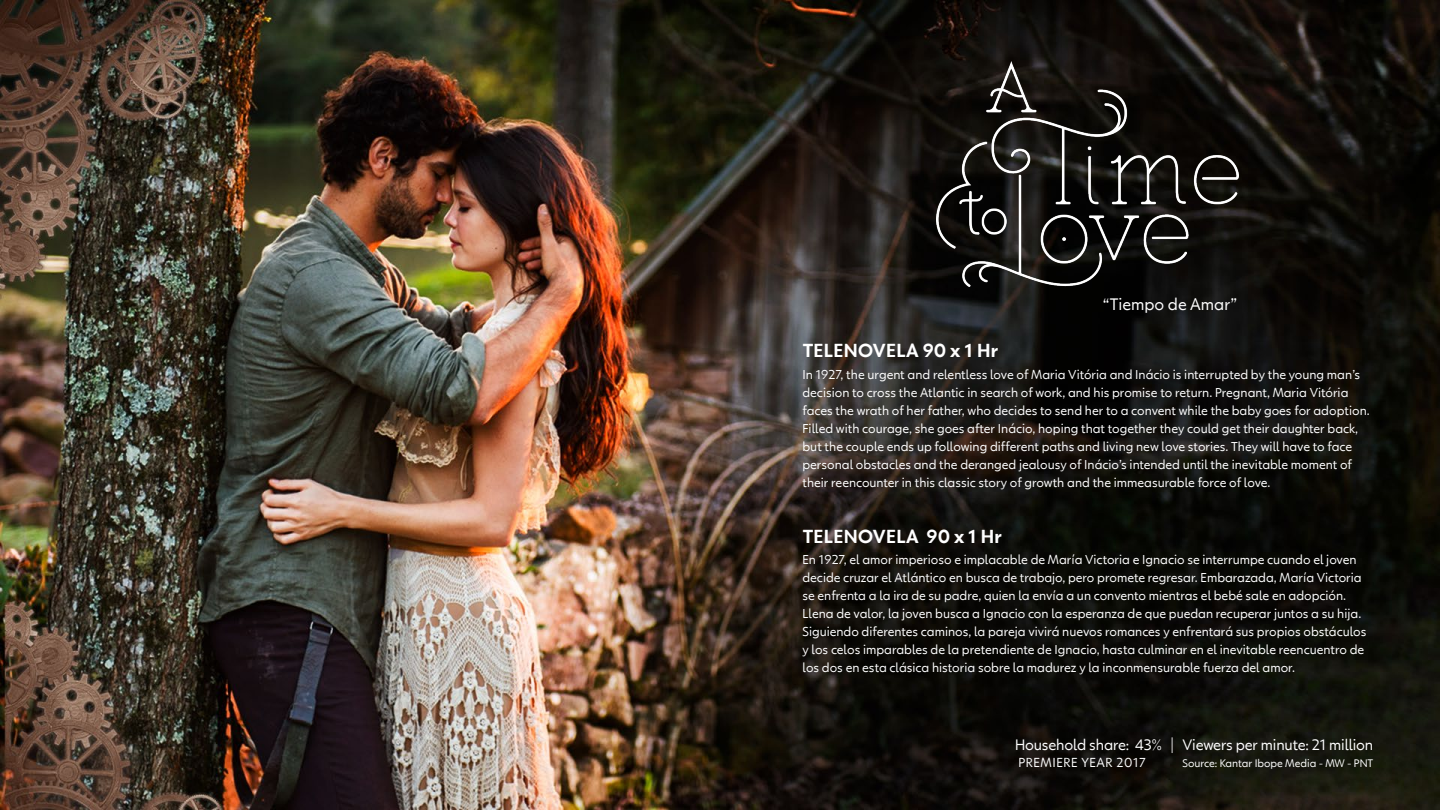
<style>
.page{position:relative;width:1440px;height:810px;background:#fff}
.page>*{position:absolute;margin:0;border:0;box-sizing:border-box;transform-origin:0 0}
.t1{font:700 18.75px "Globotipo Texto";letter-spacing:.02em;color:#fff}
.t2{font:16.5px "Globotipo Texto";color:#fff}
.t3{font:15px "Globotipo Texto";letter-spacing:-.01em;color:#fff}
.t4{font:12.98px "Globotipo Texto";letter-spacing:.04em;color:#fff}
.t5{font:12.75px/18px "Globotipo Texto";color:#fff}
.t6{font:10.88px "Globotipo Texto";color:#fff}
.s1{font-size:12.9px}
</style>
<div class="page">
<img style="left:0;top:0;width:1440px;height:810px">
<img style="left:936px;top:62px;width:302px;height:224px">
<h1 class="t1" style="left:803px;top:340px;width:197px">TELENOVELA 90 x 1 Hr</h1>
<p class="t2" style="left:1103px;top:295px;width:135px">“Tiempo de Amar”</p>
<p class="t5" style="left:802px;top:365px;width:569px">In 1927, the urgent and relentless love of Maria Vitória and Inácio is interrupted by the young man’s decision to cross the Atlantic in search of work, and his promise to return. Pregnant, Maria Vitória faces the wrath of her father, who decides to send her to a convent while the baby goes for adoption.<br>Filled with courage, she goes after Inácio, hoping that together they could get their daughter back, but the couple ends up following different paths and living new love stories. They will have to face personal obstacles and the deranged jealousy of Inácio’s intended until the inevitable moment of their reencounter in this classic story of growth and the immeasurable force of love.</p>
<h1 class="t1" style="left:803px;top:525px;width:201px">TELENOVELA 90 x 1 Hr</h1>
<p class="t5" style="left:802px;top:550px;width:566px">En 1927, el amor imperioso e implacable de María Victoria e Ignacio se interrumpe cuando el joven decide cruzar el Atlántico en busca de trabajo, pero promete regresar. Embarazada, María Victoria se enfrenta a la ira de su padre, quien la envía a un convento mientras el bebé sale en adopción.<br>Llena de valor, la joven busca a Ignacio con la esperanza de que puedan recuperar juntos a su hija.<br>Siguiendo diferentes caminos, la pareja vivirá nuevos romances y enfrentará sus propios obstáculos y los celos imparables de la pretendiente de Ignacio, hasta culminar en el inevitable reencuentro de los dos en esta clásica historia sobre la madurez y la inconmensurable fuerza del amor.</p>
<p class="t3" style="left:1015px;top:736px;width:360px">Household share: 43% | Viewers per minute: 21 million</p>
<p class="t4" style="left:1018px;top:755px;width:129px">PREMIERE YEAR <span class="s1">2017</span></p>
<p class="t6" style="left:1182px;top:757px;width:192px">Source: Kantar Ibope Media - MW - PNT</p>
<p class="t2" style="left:1192px;top:742px;width:149px">“El Tiempo No Para”</p>
</div>
